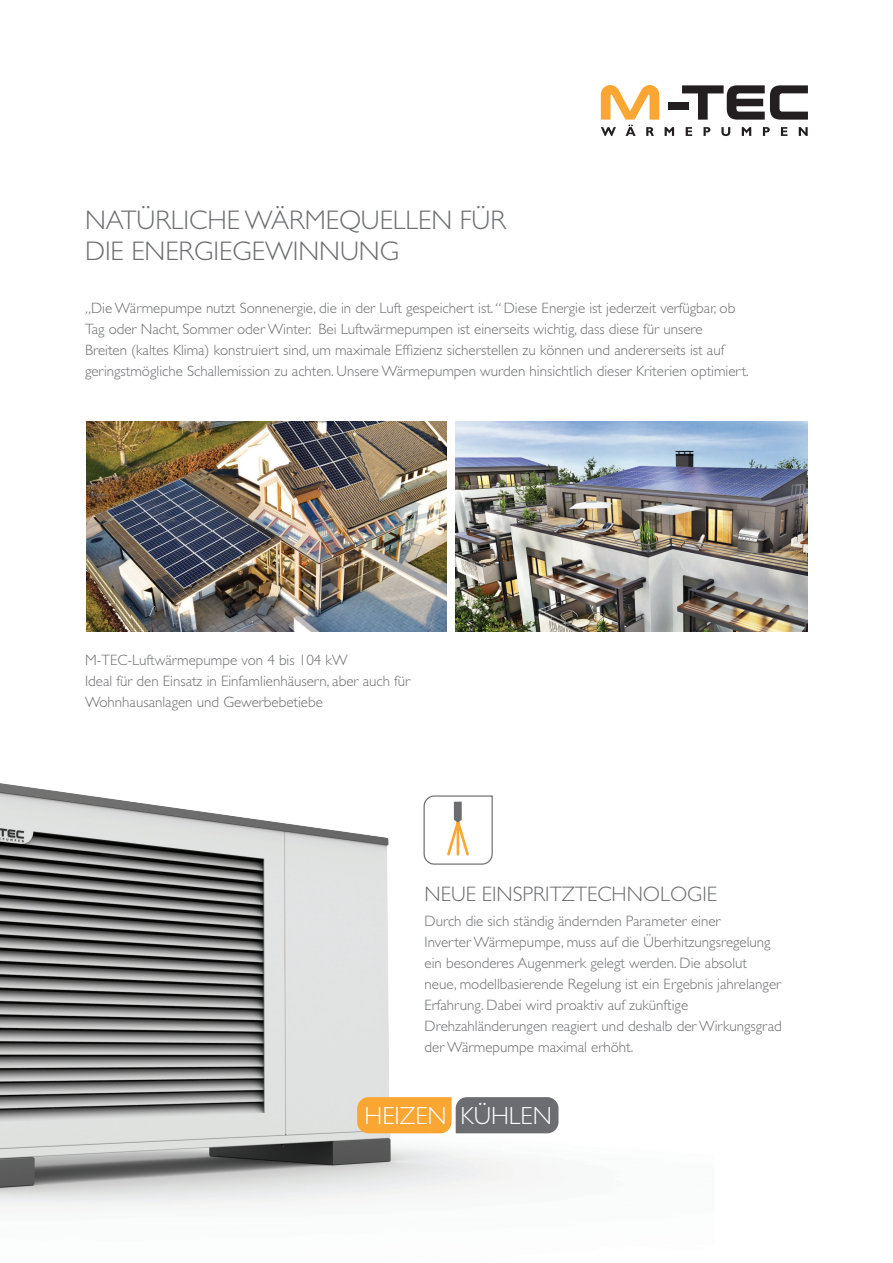
<style>
.page{position:relative;width:893px;height:1263px;background:#fff}
.page>*{position:absolute;margin:0;border:0;box-sizing:border-box;transform-origin:0 0}
.t1{font:300 27px/31.5px "Gill Sans Std";color:#6c6d70}
.t2{font:300 24.75px "Gill Sans Std";color:#fff}
.t3{font:300 21px "Gill Sans Std";color:#6c6d70}
.t4{font:300 15px/21px "Gill Sans Std";color:#6c6d70}
.s1{font-style:italic}
</style>
<div class="page">
<div style="left:669px;top:103px;width:20px;height:7px;background:#231f20"></div>
<svg style="left:665px;top:127px;width:9px;height:9px"></svg>
<svg style="left:686px;top:127px;width:6px;height:9px"></svg>
<svg style="left:703px;top:127px;width:7px;height:9px"></svg>
<svg style="left:721px;top:127px;width:9px;height:9px"></svg>
<svg style="left:742px;top:127px;width:9px;height:9px"></svg>
<svg style="left:763px;top:127px;width:7px;height:9px"></svg>
<svg style="left:781px;top:127px;width:6px;height:9px"></svg>
<svg style="left:799px;top:127px;width:9px;height:9px"></svg>
<svg style="left:682px;top:85px;width:126px;height:35px"></svg>
<svg style="left:601px;top:85px;width:58px;height:51px"></svg>
<img style="left:0;top:438px;width:714px;height:770px">
<img style="left:87px;top:421px;width:359px;height:210px">
<img style="left:455px;top:421px;width:353px;height:210px">
<svg style="left:357px;top:1097px;width:201px;height:36px;background:#b38d5a"></svg>
<svg style="left:423px;top:795px;width:70px;height:70px"></svg>
<h1 class="t1" style="left:85px;top:204px;width:422px">NATÜRLICHE WÄRMEQUELLEN FÜR<br>DIE ENERGIEGEWINNUNG</h1>
<p class="t4" style="left:85px;top:298px;width:665px"><span class="s1">„</span>Die Wärmepumpe nutzt Sonnenergie, die in der Luft gespeichert ist.<span class="s1">“</span>Diese Energie ist jederzeit verfügbar, ob Tag oder Nacht, Sommer oder Winter. Bei Luftwärmepumpen ist einerseits wichtig, dass diese für unsere<br>Breiten (kaltes Klima) konstruiert sind, um maximale Effizienz sicherstellen zu können und andererseits ist auf geringstmögliche Schallemission zu achten. Unsere Wärmepumpen wurden hinsichtlich dieser Kriterien optimiert.</p>
<p class="t4" style="left:85px;top:650px;width:327px">M-TEC-Luftwärmepumpe von 4 bis 104 kW<br>Ideal für den Einsatz in Einfamlienhäusern, aber auch für<br>Wohnhausanlagen und Gewerbebetiebe</p>
<h3 class="t3" style="left:425px;top:882px;width:294px">NEUE EINSPRITZTECHNOLOGIE</h3>
<p class="t4" style="left:425px;top:911px;width:359px">Durch die sich ständig ändernden Parameter einer<br>Inverter Wärmepumpe, muss auf die Überhitzungsregelung ein besonderes Augenmerk gelegt werden. Die absolut neue, modellbasierende Regelung ist ein Ergebnis jahrelanger Erfahrung. Dabei wird proaktiv auf zukünftige Drehzahländerungen reagiert und deshalb der Wirkungsgrad der Wärmepumpe maximal erhöht.</p>
<h2 class="t2" style="left:364px;top:1102px;width:189px">HEIZEN KÜHLEN</h2>
</div>
